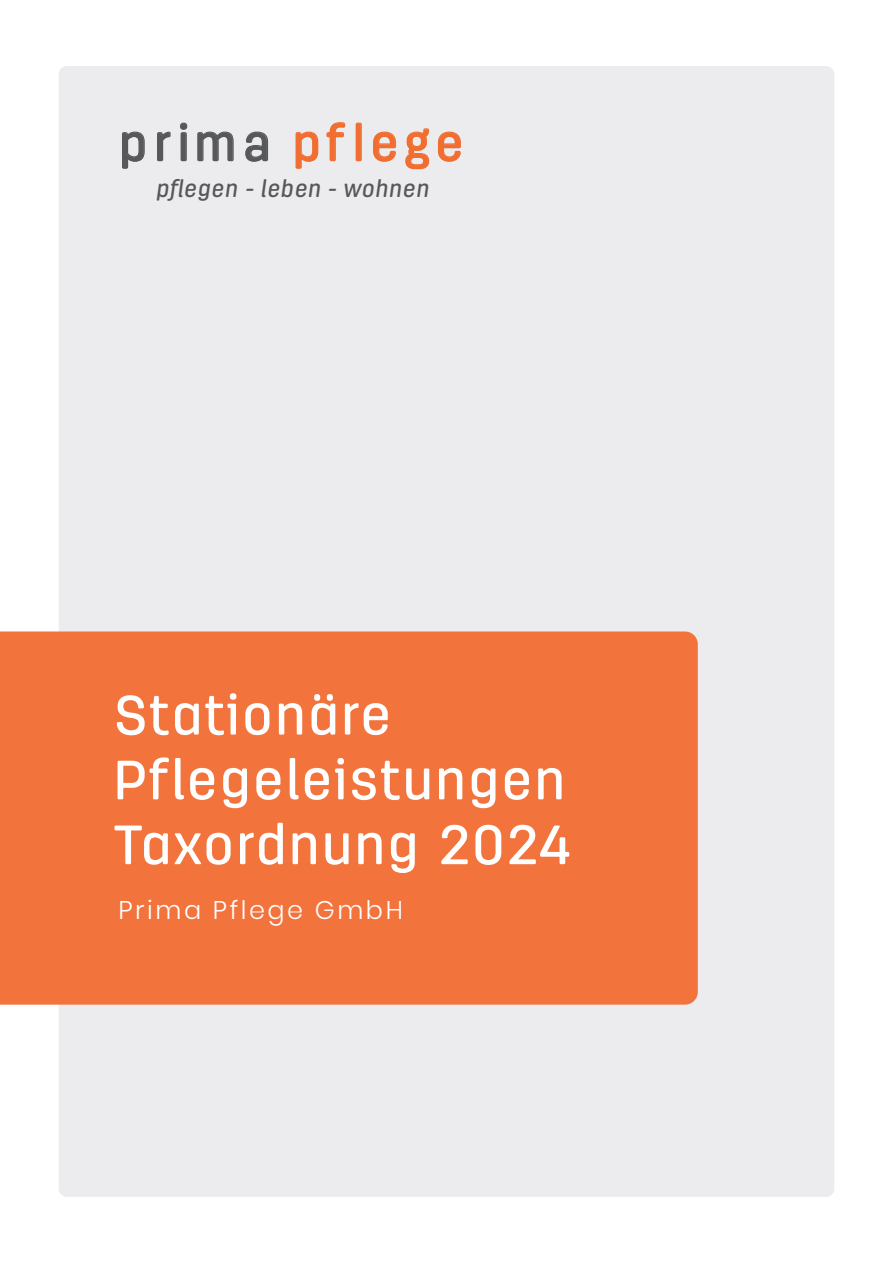
<style>
.page{position:relative;width:893px;height:1263px;background:#fff}
.page>*{position:absolute;margin:0;border:0;box-sizing:border-box;transform-origin:0 0}
.t1{font:500 55.2px/64.8px "Antartida Rounded";letter-spacing:.04em;color:#fff}
.t2{font:500 49.95px "Antartida Rounded";letter-spacing:.12em;color:#f16d30}
.t3{font:300 25.5px "Poppins";letter-spacing:.1em;color:#fff}
.t4{font:italic 500 23.7px "Antartida Rounded";letter-spacing:.04em;color:#57585a}
.s1{color:#57585a}
</style>
<div class="page">
<div style="left:59px;top:66px;width:775px;height:1131px;background:#ececee;border-radius:8px"></div>
<svg style="left:122px;top:131px;width:23px;height:38px"></svg>
<svg style="left:157px;top:131px;width:14px;height:31px"></svg>
<svg style="left:180px;top:122px;width:8px;height:40px"></svg>
<svg style="left:197px;top:131px;width:37px;height:31px"></svg>
<svg style="left:245px;top:131px;width:24px;height:31px"></svg>
<svg style="left:295px;top:131px;width:24px;height:38px"></svg>
<svg style="left:326px;top:122px;width:20px;height:40px"></svg>
<svg style="left:355px;top:122px;width:7px;height:40px"></svg>
<svg style="left:373px;top:131px;width:24px;height:31px"></svg>
<svg style="left:405px;top:128px;width:25px;height:42px"></svg>
<svg style="left:438px;top:131px;width:23px;height:31px"></svg>
<div style="left:0;top:631px;width:698px;height:374px;background:#f3733d"></div>
<p class="t2" style="left:119px;top:115px;width:346px"><span class="s1">prima</span> pflege</p>
<p class="t4" style="left:156px;top:175px;width:274px">pflegen - leben - wohnen</p>
<p class="t1" style="left:114px;top:684px;width:458px">Stationäre<br>Pflegeleistungen<br>Taxordnung 2024</p>
<p class="t3" style="left:118px;top:895px;width:286px">Prima Pflege GmbH</p>
</div>
